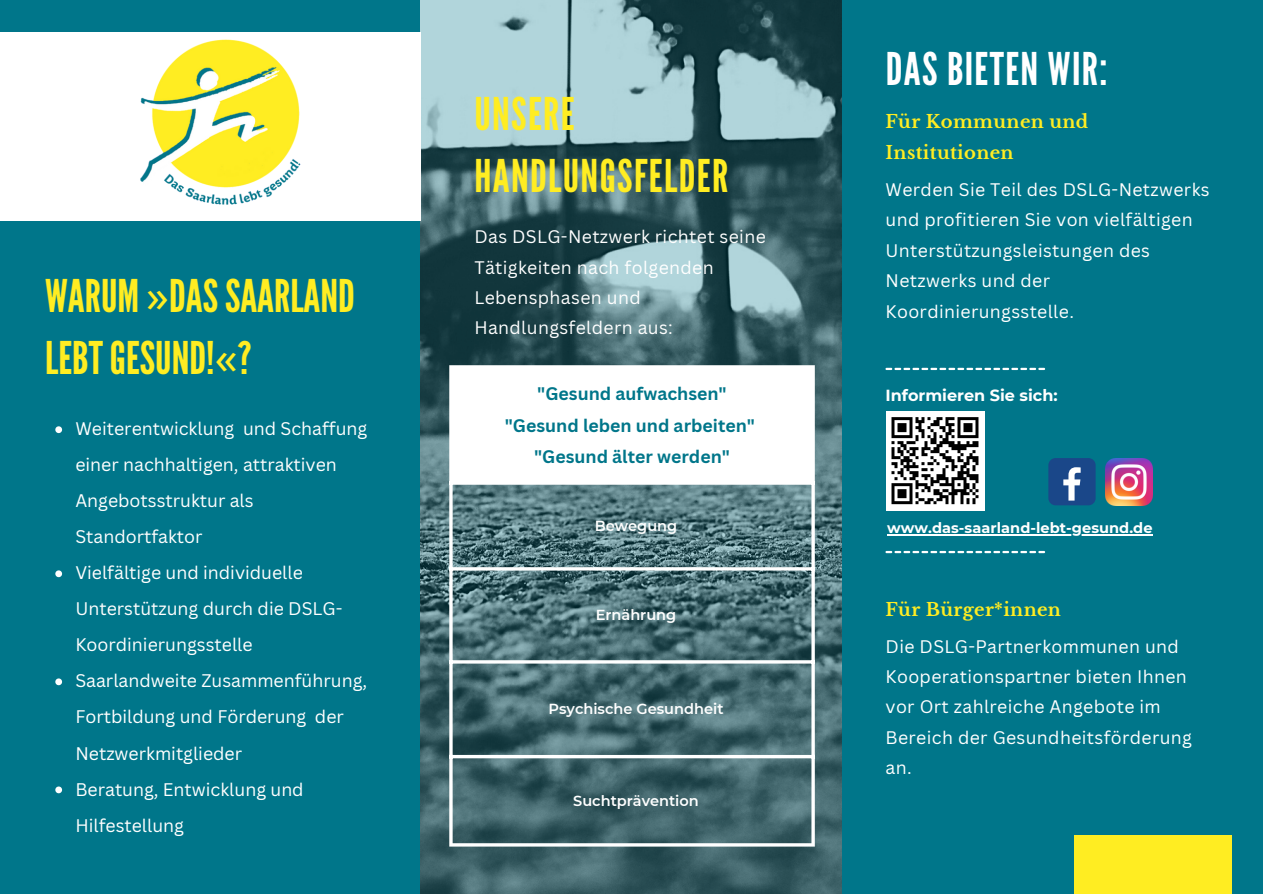
<style>
.page{position:relative;width:1263px;height:894px;background:#fff}
.page>*{position:absolute;margin:0;border:0;box-sizing:border-box;transform-origin:0 0}
.t1{font:45px/61.8px "League Gothic";letter-spacing:.015em;color:#ffed22}
.t2{font:45px "League Gothic";letter-spacing:.03em;color:#fff}
.t3{font:700 18px/31.5px "Libre Baskerville";letter-spacing:.02em;color:#ffed22}
.t4{font:17.7px/30.3px "Canva Sans";letter-spacing:.02em;color:#fff}
.t5{font:17.7px/36px "Canva Sans";color:#fff}
.t6{font:700 17.7px/31.5px "Canva Sans";color:#00768a;text-align:center}
.t7{font:700 16.05px "Montserrat";color:#fff}
.t8{font:600 14.55px "Montserrat";color:#fff}
.t9{font:700 14.55px "Montserrat";letter-spacing:.005em;color:#fff}
.s1{font-family:"Noto Sans"}
</style>
<div class="page">
<div style="left:0;top:0;width:1263px;height:893px;background:#00768a"></div>
<img style="left:421px;top:0;width:420px;height:893px">
<div style="left:0;top:32px;width:421px;height:188px;background:#fff"></div>
<img style="left:140px;top:39px;width:161px;height:166px">
<div style="left:1074px;top:834px;width:158px;height:59px;background:#ffed22"></div>
<div style="left:451px;top:366px;width:362px;height:117px;background:#fff"></div>
<svg style="left:449px;top:368px;width:4px;height:475px;fill:#fff"></svg>
<svg style="left:811px;top:368px;width:4px;height:475px;fill:#fff"></svg>
<hr style="left:449px;top:365px;width:366px;height:3px;background:#fff">
<hr style="left:449px;top:481px;width:366px;height:3px;background:#fff">
<hr style="left:449px;top:567px;width:366px;height:3px;background:#fff">
<hr style="left:449px;top:660px;width:366px;height:3px;background:#fff">
<svg style="left:449px;top:754px;width:366px;height:4px"></svg>
<hr style="left:449px;top:843px;width:366px;height:3px;background:#fff">
<div style="left:1048px;top:458px;width:48px;height:47px;background:#1a4789;border-radius:7px"></div>
<svg style="left:1063px;top:467px;width:18px;height:33px"></svg>
<img style="left:1105px;top:458px;width:48px;height:47px">
<hr style="left:887px;top:534px;width:266px;height:1px;background:#fff">
<svg style="left:885px;top:550px;width:160px;height:3px"></svg>
<svg style="left:885px;top:367px;width:160px;height:3px"></svg>
<div style="left:885px;top:411px;width:99px;height:99px;background:#fff"></div>
<svg style="left:891px;top:417px;width:88px;height:88px"></svg>
<svg style="left:55px;top:426px;width:7px;height:7px"></svg>
<svg style="left:55px;top:570px;width:7px;height:7px"></svg>
<svg style="left:55px;top:678px;width:7px;height:7px"></svg>
<svg style="left:55px;top:786px;width:7px;height:7px"></svg>
<h1 class="t1" style="left:45px;top:266px;width:311px">WARUM <span class="s1">»</span>DASSAARLAND<br>LEBTGESUND!<span class="s1">«</span>?</h1>
<p class="t5" style="left:75px;top:410px;width:294px">Weiterentwicklung und Schaffung einer nachhaltigen, attraktiven<br>Angebotsstruktur als<br>Standortfaktor<br>Vielfältige und individuelle<br>Unterstützung durch die DSLG-<br>Koordinierungsstelle<br>Saarlandweite Zusammenführung,<br>Fortbildung und Förderung der<br>Netzwerkmitglieder<br>Beratung, Entwicklung und<br>Hilfestellung</p>
<h1 class="t1" style="left:474px;top:84px;width:255px">UNSERE<br>HANDLUNGSFELDER</h1>
<p class="t4" style="left:474px;top:221px;width:293px">Das DSLG-Netzwerk richtet seine<br>Tätigkeiten nach folgenden<br>Lebensphasen und<br>Handlungsfeldern aus:</p>
<p class="t6" style="left:505px;top:377px;width:252px">"Gesund aufwachsen" "Gesund leben und arbeiten" "Gesund älter werden"</p>
<p class="t8" style="left:595px;top:516px;width:84px">Bewegung</p>
<p class="t8" style="left:596px;top:605px;width:82px">Ernährung</p>
<p class="t8" style="left:549px;top:700px;width:176px">Psychische Gesundheit</p>
<p class="t8" style="left:573px;top:791px;width:127px">Suchtprävention</p>
<h1 class="t2" style="left:886px;top:42px;width:223px">DAS BIETEN WIR:</h1>
<p class="t3" style="left:885px;top:106px;width:204px">Für Kommunen und<br>Institutionen</p>
<p class="t4" style="left:885px;top:174px;width:326px">Werden Sie Teil des DSLG-Netzwerks und profitieren Sie von vielfältigen<br>Unterstützungsleistungen des<br>Netzwerks und der<br>Koordinierungsstelle.</p>
<p class="t7" style="left:885px;top:385px;width:174px">Informieren Sie sich:</p>
<p class="t9" style="left:887px;top:518px;width:267px">www.das-saarland-lebt-gesund.de</p>
<p class="t3" style="left:885px;top:593px;width:177px">Für Bürger*innen</p>
<p class="t4" style="left:885px;top:630px;width:308px">Die DSLG-Partnerkommunen und<br>Kooperationspartner bieten Ihnen vor Ort zahlreiche Angebote im<br>Bereich der Gesundheitsförderung an.</p>
</div>
